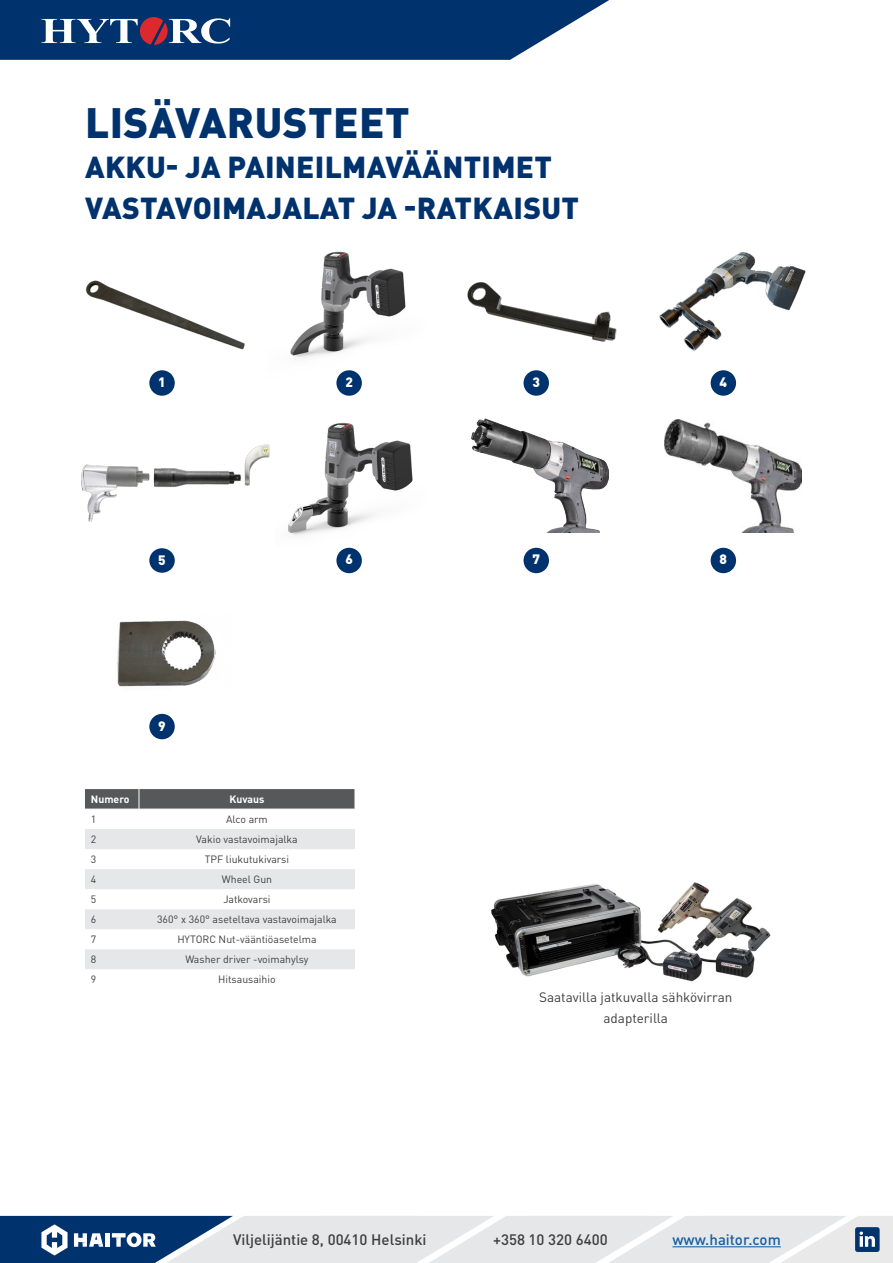
<style>
.page{position:relative;width:893px;height:1263px;background:#fff}
.page>*{position:absolute;margin:0;border:0;box-sizing:border-box;transform-origin:0 0}
.Big_headline_blue_1__line{font:900 42px "DINOT";letter-spacing:.01em;color:#00326d}
.Big_headline_blue_2__line{font:900 30px "DINOT";letter-spacing:.01em;color:#00326d}
.t1{font:500 15px "DINOT";color:#3e3e3f}
.t2{font:500 15px "DINOT";color:#175d9e}
.Body_text{font:13.5px/21px "DINOT";color:#3e3e3f;text-align:center}
.Headline_2{font:900 13.5px "DINOT";color:#fff}
.Table_body{font:10.5px "DINOT";color:#3e3e3f}
.Table_body_first_column{font:10.5px "DINOT";color:#3e3e3f}
.Table_headline_first_column{font:700 10.5px "DINOT";color:#fff}
.Table_headline{font:700 10.5px "DINOT";color:#fff}
</style>
<div class="page">
<img style="left:290px;top:251px;width:116px;height:128px">
<div style="left:149px;top:714px;width:26px;height:25px;background:#00326d;border-radius:50%"></div>
<div style="left:711px;top:370px;width:25px;height:26px;background:#00326d;border-radius:50%"></div>
<div style="left:524px;top:370px;width:25px;height:26px;background:#00326d;border-radius:50%"></div>
<div style="left:336px;top:370px;width:26px;height:26px;background:#00326d;border-radius:50%"></div>
<div style="left:149px;top:370px;width:26px;height:26px;background:#00326d;border-radius:50%"></div>
<img style="left:288px;top:422px;width:125px;height:135px">
<img style="left:659px;top:252px;width:147px;height:99px">
<img style="left:85px;top:280px;width:160px;height:70px">
<svg style="left:85px;top:829px;width:270px;height:140px"></svg>
<svg style="left:85px;top:789px;width:270px;height:20px;background:#5b5c5e"></svg>
<div style="left:711px;top:548px;width:25px;height:25px;background:#00326d;border-radius:50%"></div>
<div style="left:336px;top:548px;width:26px;height:25px;background:#00326d;border-radius:50%"></div>
<div style="left:524px;top:548px;width:25px;height:25px;background:#00326d;border-radius:50%"></div>
<div style="left:149px;top:548px;width:26px;height:25px;background:#00326d;border-radius:50%"></div>
<img style="left:491px;top:882px;width:280px;height:100px">
<img style="left:117px;top:620px;width:99px;height:67px">
<img style="left:81px;top:444px;width:189px;height:78px">
<img style="left:472px;top:419px;width:136px;height:113px">
<img style="left:665px;top:420px;width:136px;height:112px">
<img style="left:467px;top:282px;width:150px;height:60px">
<svg style="left:0;top:0;width:609px;height:60px;background:#224a7d"></svg>
<svg style="left:0;top:1216px;width:893px;height:47px;background:#b9c4d1"></svg>
<p class="Big_headline_blue_1__line" style="left:85px;top:95px;width:326px">LISÄVARUSTEET</p>
<p class="Big_headline_blue_2__line" style="left:85px;top:147px;width:468px">AKKU- JA PAINEILMAVÄÄNTIMET</p>
<p class="Big_headline_blue_2__line" style="left:85px;top:188px;width:495px">VASTAVOIMAJALAT JA -RATKAISUT</p>
<p class="Headline_2" style="left:158px;top:373px;width:9px">1</p>
<p class="Headline_2" style="left:345px;top:373px;width:9px">2</p>
<p class="Headline_2" style="left:532px;top:373px;width:9px">3</p>
<p class="Headline_2" style="left:720px;top:373px;width:9px">4</p>
<p class="Headline_2" style="left:158px;top:551px;width:9px">5</p>
<p class="Headline_2" style="left:345px;top:550px;width:9px">6</p>
<p class="Headline_2" style="left:532px;top:550px;width:9px">7</p>
<p class="Headline_2" style="left:720px;top:550px;width:9px">8</p>
<p class="Headline_2" style="left:158px;top:717px;width:9px">9</p>
<p class="Table_headline_first_column" style="left:91px;top:792px;width:40px">Numero</p>
<p class="Table_headline" style="left:229px;top:792px;width:37px">Kuvaus</p>
<p class="Table_body_first_column" style="left:91px;top:813px;width:7px">1</p>
<p class="Table_body" style="left:226px;top:813px;width:43px">Alco arm</p>
<p class="Table_body_first_column" style="left:91px;top:833px;width:7px">2</p>
<p class="Table_body" style="left:196px;top:833px;width:103px">Vakio vastavoimajalka</p>
<p class="Table_body_first_column" style="left:91px;top:853px;width:7px">3</p>
<p class="Table_body" style="left:205px;top:853px;width:86px">TPF liukutukivarsi</p>
<p class="Table_body_first_column" style="left:91px;top:873px;width:7px">4</p>
<p class="Table_body" style="left:222px;top:873px;width:52px">Wheel Gun</p>
<p class="Table_body_first_column" style="left:91px;top:893px;width:7px">5</p>
<p class="Table_body" style="left:223px;top:893px;width:49px">Jatkovarsi</p>
<p class="Table_body_first_column" style="left:91px;top:913px;width:7px">6</p>
<p class="Table_body" style="left:157px;top:913px;width:181px">360° x 360° aseteltava vastavoimajalka</p>
<p class="Table_body_first_column" style="left:91px;top:933px;width:7px">7</p>
<p class="Table_body" style="left:177px;top:933px;width:141px">HYTORC Nut-vääntiöasetelma</p>
<p class="Table_body_first_column" style="left:91px;top:953px;width:7px">8</p>
<p class="Table_body" style="left:185px;top:953px;width:125px">Washer driver -voimahylsy</p>
<p class="Table_body_first_column" style="left:91px;top:973px;width:7px">9</p>
<p class="Table_body" style="left:218px;top:973px;width:59px">Hitsausaihio</p>
<p class="Body_text" style="left:539px;top:986px;width:195px">Saatavilla jatkuvalla sähkövirran adapterilla</p>
<h3 class="t1" style="left:233px;top:1230px;width:195px">Viljelijäntie 8, 00410 Helsinki</h3>
<h3 class="t1" style="left:493px;top:1230px;width:116px">+358 10 320 6400</h3>
<h3 class="t2" style="left:672px;top:1230px;width:110px">www.haitor.com</h3>
</div>
